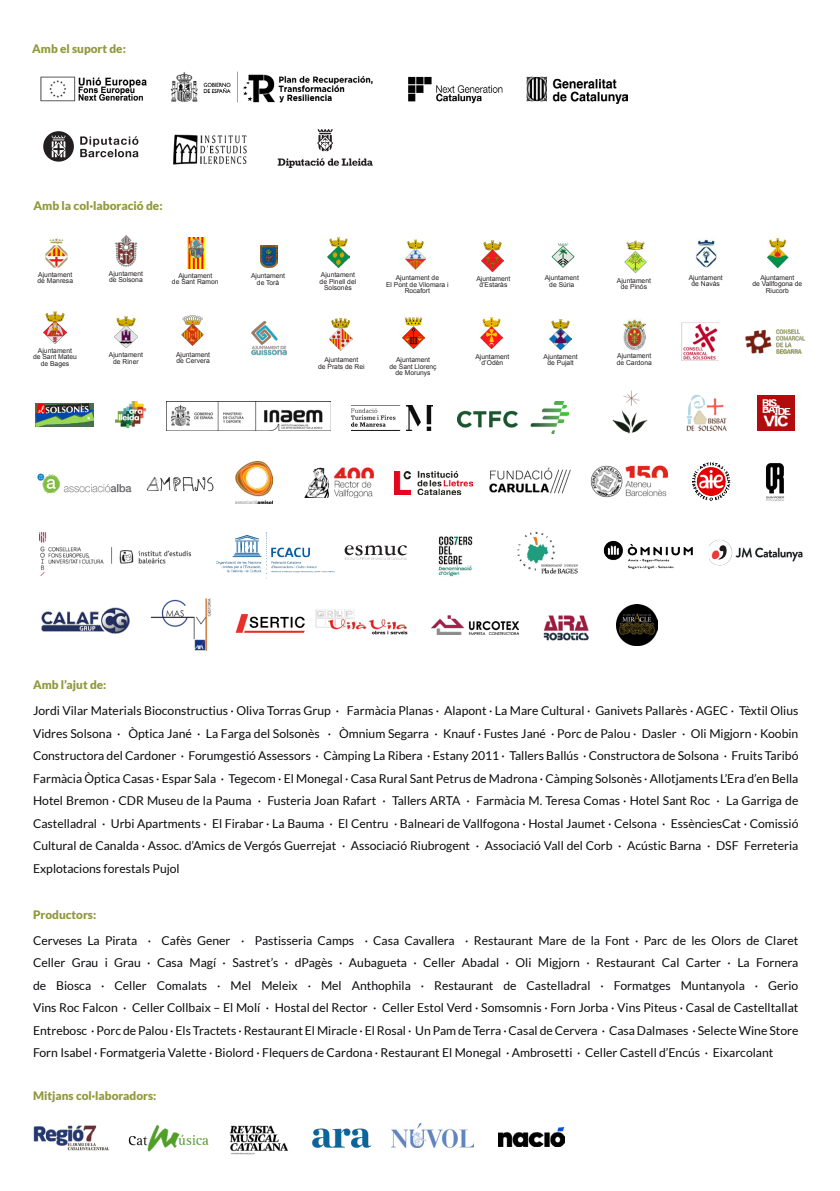
<style>
.page{position:relative;width:840px;height:1191px;background:#fff}
.page>*{position:absolute;margin:0;border:0;box-sizing:border-box;transform-origin:0 0}
.t1{font:12.2px/22.6px "Lato";color:#0b090c}
.t2{font:900 11.8px "Lato";color:#91993c}
.t3{font:900 11.8px "Lato";color:#919a3c}
.t4{font:6.8px/6.6px "Arial";color:#231f20;text-align:center}
</style>
<div class="page">
<img style="left:481px;top:240px;width:22px;height:32px">
<img style="left:402px;top:318px;width:22px;height:31px">
<img style="left:261px;top:246px;width:17px;height:21px">
<img style="left:695px;top:239px;width:22px;height:29px">
<img style="left:44px;top:311px;width:22px;height:32px">
<img style="left:115px;top:316px;width:22px;height:32px">
<img style="left:551px;top:243px;width:24px;height:25px">
<svg style="left:344px;top:545px;width:62px;height:15px"></svg>
<img style="left:517px;top:531px;width:61px;height:43px">
<img style="left:623px;top:319px;width:22px;height:31px">
<img style="left:351px;top:405px;width:81px;height:25px">
<img style="left:146px;top:477px;width:68px;height:15px">
<img style="left:438px;top:535px;width:35px;height:42px">
<img style="left:115px;top:236px;width:23px;height:31px">
<img style="left:181px;top:315px;width:23px;height:31px">
<img style="left:624px;top:240px;width:23px;height:32px">
<img style="left:251px;top:321px;width:36px;height:35px">
<img style="left:745px;top:329px;width:59px;height:25px">
<img style="left:686px;top:394px;width:41px;height:37px">
<img style="left:757px;top:395px;width:37px;height:35px">
<img style="left:612px;top:390px;width:36px;height:44px">
<img style="left:115px;top:401px;width:32px;height:27px">
<img style="left:36px;top:403px;width:57px;height:23px">
<img style="left:681px;top:322px;width:37px;height:38px">
<img style="left:692px;top:462px;width:38px;height:38px">
<img style="left:45px;top:238px;width:23px;height:30px">
<img style="left:543px;top:615px;width:46px;height:26px">
<img style="left:41px;top:607px;width:89px;height:27px">
<img style="left:238px;top:614px;width:66px;height:19px">
<img style="left:315px;top:609px;width:93px;height:26px">
<img style="left:766px;top:463px;width:18px;height:38px">
<img style="left:603px;top:540px;width:89px;height:30px">
<img style="left:616px;top:604px;width:41px;height:41px">
<img style="left:709px;top:540px;width:93px;height:26px">
<img style="left:480px;top:318px;width:22px;height:30px">
<img style="left:549px;top:319px;width:22px;height:31px">
<img style="left:187px;top:237px;width:17px;height:31px">
<img style="left:40px;top:532px;width:150px;height:43px">
<img style="left:327px;top:237px;width:22px;height:30px">
<img style="left:405px;top:239px;width:20px;height:31px">
<img style="left:431px;top:615px;width:87px;height:19px">
<img style="left:329px;top:318px;width:23px;height:32px">
<img style="left:235px;top:462px;width:37px;height:42px">
<img style="left:166px;top:401px;width:164px;height:29px">
<img style="left:37px;top:473px;width:95px;height:21px">
<img style="left:216px;top:532px;width:119px;height:47px">
<img style="left:150px;top:598px;width:88px;height:53px">
<img style="left:767px;top:238px;width:21px;height:31px">
<img style="left:304px;top:467px;width:70px;height:30px">
<img style="left:394px;top:471px;width:78px;height:23px">
<img style="left:457px;top:401px;width:111px;height:32px">
<img style="left:590px;top:465px;width:78px;height:33px">
<img style="left:489px;top:467px;width:82px;height:27px">
<img style="left:33px;top:1125px;width:77px;height:26px">
<img style="left:229px;top:1125px;width:60px;height:30px">
<img style="left:129px;top:1125px;width:79px;height:26px">
<img style="left:312px;top:1128px;width:60px;height:20px">
<img style="left:391px;top:1123px;width:82px;height:24px">
<img style="left:40px;top:71px;width:333px;height:32px">
<img style="left:498px;top:1127px;width:66px;height:19px">
<svg style="left:277px;top:158px;width:95px;height:10px"></svg>
<svg style="left:317px;top:129px;width:16px;height:22px"></svg>
<svg style="left:80px;top:136px;width:58px;height:22px"></svg>
<svg style="left:43px;top:131px;width:31px;height:31px"></svg>
<img style="left:173px;top:134px;width:74px;height:31px">
<img style="left:408px;top:76px;width:218px;height:27px">
<p class="t2" style="left:32px;top:42px;width:95px">Amb el suport de:</p>
<p class="t3" style="left:33px;top:199px;width:131px">Amb la col·laboració de:</p>
<p class="t4" style="left:38px;top:271px;width:35px">Ajuntament</p>
<p class="t4" style="left:38px;top:278px;width:37px">de Manresa</p>
<p class="t4" style="left:109px;top:270px;width:35px">Ajuntament</p>
<p class="t4" style="left:109px;top:277px;width:35px">de Solsona</p>
<p class="t4" style="left:178px;top:272px;width:35px">Ajuntament</p>
<p class="t4" style="left:172px;top:278px;width:48px">de Sant Ramon</p>
<p class="t4" style="left:251px;top:272px;width:35px">Ajuntament</p>
<p class="t4" style="left:257px;top:279px;width:24px">de Torà</p>
<p class="t4" style="left:321px;top:272px;width:35px">Ajuntament</p>
<p class="t4" style="left:319px;top:278px;width:38px">de Pinell del</p>
<p class="t4" style="left:324px;top:285px;width:29px">Solsonès</p>
<p class="t4" style="left:395px;top:275px;width:45px">Ajuntament de</p>
<p class="t4" style="left:386px;top:281px;width:64px">El Pont de Vilomara i<br>Rocafort</p>
<p class="t4" style="left:476px;top:275px;width:35px">Ajuntament</p>
<p class="t4" style="left:479px;top:282px;width:30px">d’Estaràs</p>
<p class="t4" style="left:544px;top:275px;width:35px">Ajuntament</p>
<p class="t4" style="left:549px;top:281px;width:27px">de Súria</p>
<p class="t4" style="left:616px;top:277px;width:35px">Ajuntament</p>
<p class="t4" style="left:620px;top:283px;width:28px">de Pinós</p>
<p class="t4" style="left:688px;top:274px;width:35px">Ajuntament</p>
<p class="t4" style="left:691px;top:281px;width:30px">de Navàs</p>
<p class="t4" style="left:759px;top:274px;width:35px">Ajuntament</p>
<p class="t4" style="left:752px;top:280px;width:51px">de Vallfogona de<br>Riucorb</p>
<p class="t4" style="left:38px;top:347px;width:35px">Ajuntament</p>
<p class="t4" style="left:33px;top:354px;width:45px">de Sant Mateu</p>
<p class="t4" style="left:41px;top:360px;width:30px">de Bages</p>
<p class="t4" style="left:109px;top:352px;width:35px">Ajuntament</p>
<p class="t4" style="left:113px;top:358px;width:27px">de Riner</p>
<p class="t4" style="left:176px;top:351px;width:35px">Ajuntament</p>
<p class="t4" style="left:176px;top:357px;width:35px">de Cervera</p>
<p class="t4" style="left:324px;top:356px;width:35px">Ajuntament</p>
<p class="t4" style="left:318px;top:363px;width:48px">de Prats de Rei</p>
<p class="t4" style="left:396px;top:356px;width:35px">Ajuntament</p>
<p class="t4" style="left:389px;top:363px;width:49px">de Sant Llorenç</p>
<p class="t4" style="left:395px;top:369px;width:37px">de Morunys</p>
<p class="t4" style="left:475px;top:353px;width:35px">Ajuntament</p>
<p class="t4" style="left:481px;top:359px;width:23px">d’Odèn</p>
<p class="t4" style="left:543px;top:353px;width:35px">Ajuntament</p>
<p class="t4" style="left:547px;top:359px;width:28px">de Pujalt</p>
<p class="t4" style="left:617px;top:353px;width:35px">Ajuntament</p>
<p class="t4" style="left:616px;top:359px;width:37px">de Cardona</p>
<p class="t2" style="left:33px;top:677px;width:75px">Amb l’ajut de:</p>
<p class="t1" style="left:33px;top:699px;width:766px">Jordi Vilar Materials Bioconstructius · Oliva Torras Grup · Farmàcia Planas · Alapont · La Mare Cultural · Ganivets Pallarès · AGEC · Tèxtil Olius Vidres Solsona · Òptica Jané · La Farga del Solsonès · Òmnium Segarra · Knauf · Fustes Jané · Porc de Palou · Dasler · Oli Migjorn · Koobin Constructora del Cardoner · Forumgestió Assessors · Càmping La Ribera · Estany 2011 · Tallers Ballús · Constructora de Solsona · Fruits Taribó Farmàcia Òptica Casas · Espar Sala · Tegecom · El Monegal · Casa Rural Sant Petrus de Madrona · Càmping Solsonès · Allotjaments L’Era d’en Bella Hotel Bremon · CDR Museu de la Pauma · Fusteria Joan Rafart · Tallers ARTA · Farmàcia M. Teresa Comas · Hotel Sant Roc · La Garriga de Castelladral · Urbi Apartments · El Firabar · La Bauma · El Centru · Balneari de Vallfogona · Hostal Jaumet · Celsona · EssènciesCat · Comissió Cultural de Canalda · Assoc. d’Amics de Vergós Guerrejat · Associació Riubrogent · Associació Vall del Corb · Acústic Barna · DSF Ferreteria Explotacions forestals Pujol</p>
<p class="t2" style="left:33px;top:908px;width:65px">Productors:</p>
<p class="t1" style="left:33px;top:928px;width:766px">Cerveses La Pirata · Cafès Gener · Pastisseria Camps · Casa Cavallera · Restaurant Mare de la Font · Parc de les Olors de Claret</p>
<p class="t1" style="left:33px;top:951px;width:766px">Celler Grau i Grau · Casa Magí · Sastret’s · dPagès · Aubagueta · Celler Abadal · Oli Migjorn · Restaurant Cal Carter · La Fornera de Biosca · Celler Comalats · Mel Meleix · Mel Anthophila · Restaurant de Castelladral · Formatges Muntanyola · Gerio</p>
<p class="t1" style="left:33px;top:996px;width:766px">Vins Roc Falcon · Celler Collbaix – El Molí · Hostal del Rector · Celler Estol Verd · Somsomnis · Forn Jorba · Vins Piteus · Casal de Castelltallat<br>Entrebosc · Porc de Palou · Els Tractets · Restaurant El Miracle · El Rosal · Un Pam de Terra · Casal de Cervera · Casa Dalmases · Selecte Wine Store</p>
<p class="t1" style="left:33px;top:1041px;width:741px">Forn Isabel · Formatgeria Valette · Biolord · Flequers de Cardona · Restaurant El Monegal · Ambrosetti · Celler Castell d’Encús · Eixarcolant</p>
<p class="t2" style="left:33px;top:1089px;width:125px">Mitjans col·laboradors:</p>
</div>
